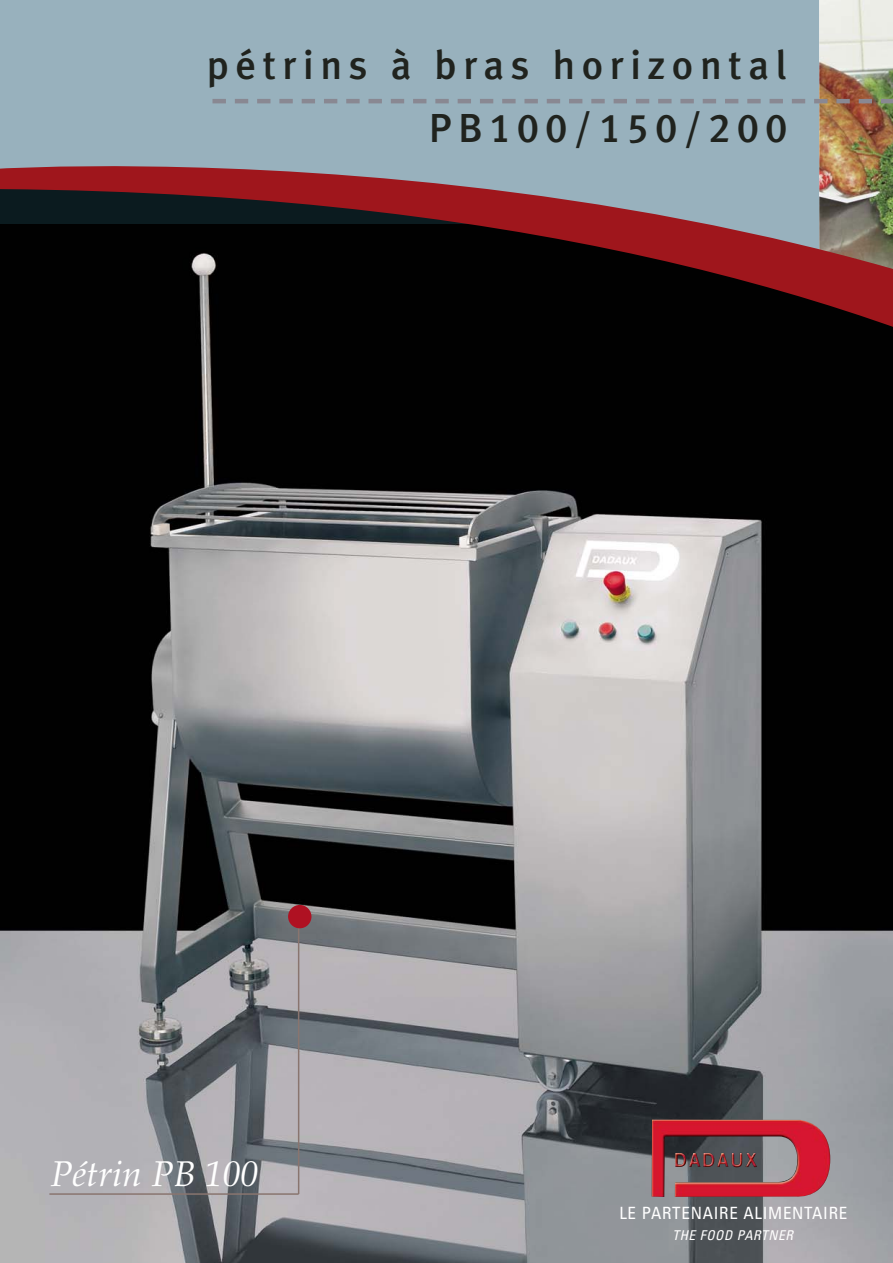
<style>
.page{position:relative;width:893px;height:1263px;background:#fff}
.page>*{position:absolute;margin:0;border:0;box-sizing:border-box;transform-origin:0 0}
.t1{font:500 40.5px "Meta Plus";letter-spacing:.165em;color:#20231e}
.t2{font:40.5px "Meta Plus Medium Caps";letter-spacing:.16em;color:#20231e}
.t3{font:italic 35.7px "Palatino";color:#fff}
.t4{font:condensed 16.95px "Univers";letter-spacing:.045em;color:#fff}
.t5{font:italic condensed 13.5px "Univers";color:#fff}
</style>
<div class="page">
<img style="left:0;top:389px;width:892px;height:874px">
<div style="left:0;top:0;width:226px;height:128px;background:#98b1bd"></div>
<svg style="left:0;top:128px;width:892px;height:261px;fill:#010101"></svg>
<svg style="left:226px;top:0;width:667px;height:295px"></svg>
<hr style="left:212px;top:99px;width:14px;height:4px;background:#898892">
<img style="left:651px;top:1119px;width:179px;height:80px">
<hr style="left:49px;top:1193px;width:249px;height:2px;background:#89756f">
<hr style="left:298px;top:922px;width:1px;height:272px;background:#89756f">
<div style="left:288px;top:905px;width:23px;height:23px;background:#af1122;border-radius:50%"></div>
<h1 class="t1" style="left:207px;top:48px;width:581px">pétrins à bras horizontal</h1>
<h1 class="t2" style="left:428px;top:104px;width:360px">PB100/150/200</h1>
<h2 class="t3" style="left:51px;top:1160px;width:209px">Pétrin PB 100</h2>
<p class="t4" style="left:619px;top:1207px;width:229px">LE PARTENAIRE ALIMENTAIRE</p>
<p class="t5" style="left:672px;top:1230px;width:125px">THE FOOD PARTNER</p>
</div>
